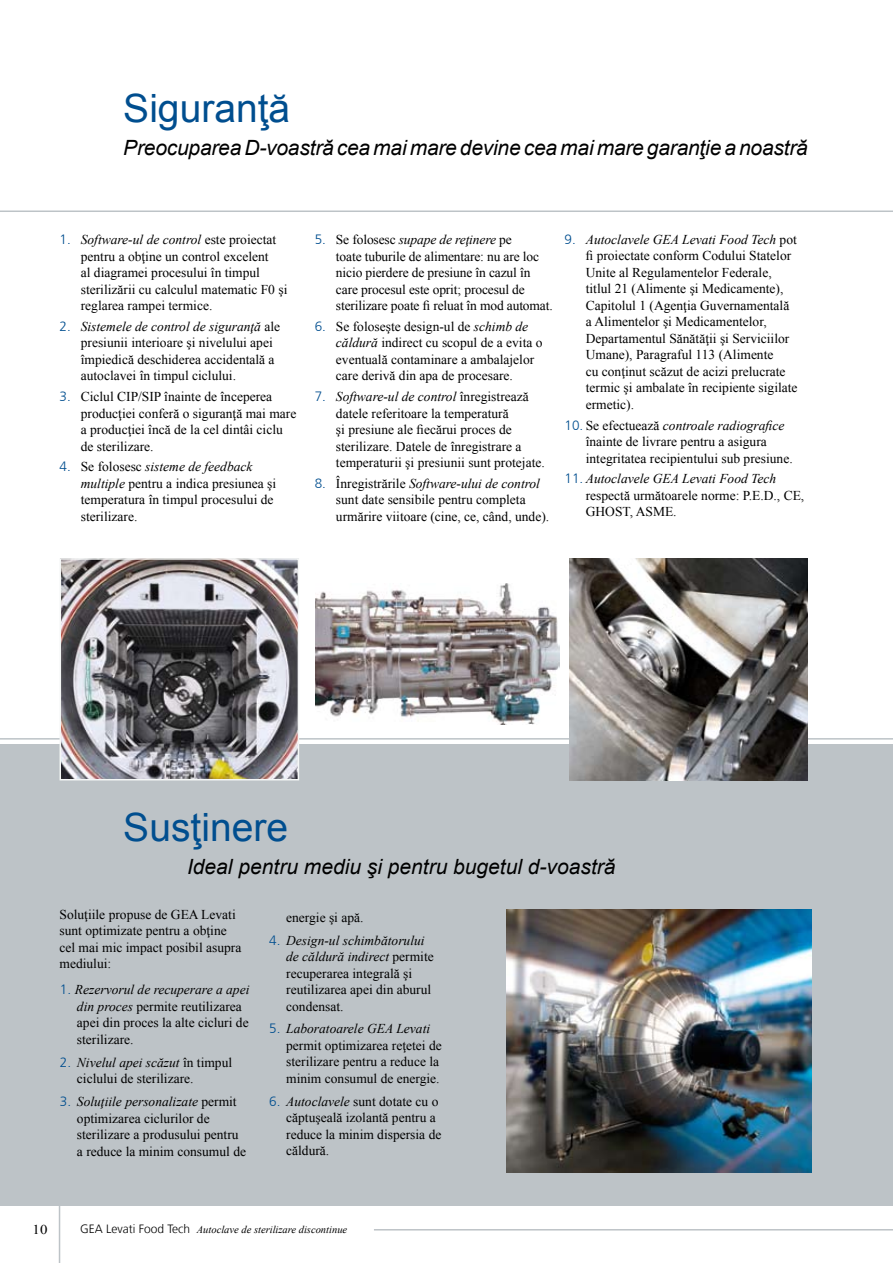
<style>
.page{position:relative;width:893px;height:1263px;background:#fff}
.page>*{position:absolute;margin:0;border:0;box-sizing:border-box;transform-origin:0 0}
.t1{font:39px "Arial";color:#004e8f}
.t2{font:italic 21px "Arial";letter-spacing:-.01em;color:#000}
.t3{font:13.5px/16.5px "Times New Roman";color:#000}
.t4{font:13.5px "Times New Roman";color:#000;scale:1.1 1}
.t5{font:italic 10.5px "Times New Roman";color:#000}
.s1{font-family:"Frutiger";font-weight:300;color:#004e8f}
.s2{font-style:italic}
.s3{font-family:"Frutiger";font-weight:300;font-style:normal;font-size:12px}
</style>
<div class="page">
<img style="left:315px;top:583px;width:244px;height:141px">
<hr style="left:0;top:738px;width:893px;height:2px;background:#bdc3c7">
<div style="left:0;top:744px;width:893px;height:462px;background:#bdc3c7"></div>
<img style="left:63px;top:561px;width:233px;height:216px">
<div style="left:60px;top:558px;width:239px;height:222px;border:2px solid #f4f6f5"></div>
<img style="left:506px;top:909px;width:305px;height:263px">
<img style="left:570px;top:558px;width:238px;height:222px">
<hr style="left:374px;top:1229px;width:519px;height:1px;background:#bdc3c7">
<hr style="left:59px;top:1199px;width:1px;height:64px;background:#bdc3c7">
<hr style="left:0;top:210px;width:893px;height:2px;background:#bdc3c7">
<h1 class="t1" style="left:123px;top:83px;width:168px">Siguranţă</h1>
<h2 class="t2" style="left:123px;top:134px;width:686px">Preocuparea D-voastră cea mai mare devine cea mai mare garanţie a noastră</h2>
<p class="t3" style="left:81px;top:231px;width:208px;text-indent:-21px"><span class="s1">1.</span> <span class="s2">Software-ul de control</span> este proiectat pentru a obţine un control excelent<br>al diagramei procesului în timpul sterilizării cu calculul matematic F0 şi reglarea rampei termice.</p>
<p class="t3" style="left:81px;top:318px;width:201px;text-indent:-21px"><span class="s1">2.</span> <span class="s2">Sistemele de control de siguranţă</span> ale presiunii interioare şi nivelului apei împiedică deschiderea accidentală a autoclavei în timpul ciclului.</p>
<p class="t3" style="left:81px;top:388px;width:217px;text-indent:-21px"><span class="s1">3.</span> Ciclul CIP/SIP înainte de începerea producţiei conferă o siguranţă mai mare a producţiei încă de la cel dintâi ciclu de sterilizare.</p>
<p class="t3" style="left:81px;top:458px;width:197px;text-indent:-21px"><span class="s1">4.</span> Se folosesc <span class="s2">sisteme de feedback multiple</span> pentru a indica presiunea şi temperatura în timpul procesului de sterilizare.</p>
<p class="t3" style="left:336px;top:231px;width:218px;text-indent:-21px"><span class="s1">5.</span> Se folosesc <span class="s2">supape de reţinere</span> pe<br>toate tuburile de alimentare: nu are loc nicio pierdere de presiune în cazul în care procesul este oprit; procesul de sterilizare poate fi reluat în mod automat.</p>
<p class="t3" style="left:336px;top:318px;width:208px;text-indent:-21px"><span class="s1">6.</span> Se foloseşte design-ul de <span class="s2">schimb de căldură</span> indirect cu scopul de a evita o eventuală contaminare a ambalajelor care derivă din apa de procesare.</p>
<p class="t3" style="left:336px;top:388px;width:210px;text-indent:-21px"><span class="s1">7.</span> <span class="s2">Software-ul de control</span> înregistrează datele referitoare la temperatură<br>şi presiune ale fiecărui proces de sterilizare. Datele de înregistrare a temperaturii şi presiunii sunt protejate.</p>
<p class="t3" style="left:336px;top:475px;width:215px;text-indent:-21px"><span class="s1">8.</span> Înregistrările <span class="s2">Software-ului de control </span>sunt date sensibile pentru completa urmărire viitoare (cine, ce, când, unde).</p>
<p class="t3" style="left:586px;top:231px;width:213px;text-indent:-21px"><span class="s1">9.</span> <span class="s2">Autoclavele GEA Levati Food Tech</span> pot fi proiectate conform Codului Statelor Unite al Regulamentelor Federale, titlul 21 (Alimente şi Medicamente), Capitolul 1 (Agenţia Guvernamentală a Alimentelor şi Medicamentelor, Departamentul Sănătăţii şi Serviciilor Umane), Paragraful 113 (Alimente<br>cu conţinut scăzut de acizi prelucrate termic şi ambalate în recipiente sigilate ermetic).</p>
<p class="t3" style="left:586px;top:417px;width:208px;text-indent:-21px"><span class="s1">10.</span> Se efectuează <span class="s2">controale radiografice </span>înainte de livrare pentru a asigura integritatea recipientului sub presiune.</p>
<p class="t3" style="left:586px;top:470px;width:220px;text-indent:-21px"><span class="s1">11.</span> <span class="s2">Autoclavele GEA Levati Food Tech </span>respectă următoarele norme: P.E.D., CE,<br>GHOST, ASME.</p>
<h1 class="t1" style="left:123px;top:801px;width:166px">Susţinere</h1>
<h2 class="t2" style="left:187px;top:853px;width:430px">Ideal pentru mediu şi pentru bugetul d-voastră</h2>
<p class="t3" style="left:60px;top:905px;width:183px">Soluţiile propuse de GEA Levati sunt optimizate pentru a obţine cel mai mic impact posibil asupra mediului:</p>
<p class="t3" style="left:77px;top:981px;width:174px;text-indent:-17px"><span class="s1">1.</span> <span class="s2">Rezervorul de recuperare a apei din proces</span> permite reutilizarea apei din proces la alte cicluri de sterilizare.</p>
<p class="t3" style="left:77px;top:1054px;width:157px;text-indent:-17px"><span class="s1">2.</span> <span class="s2">Nivelul apei scăzut</span> în timpul ciclului de sterilizare.</p>
<p class="t3" style="left:77px;top:1093px;width:171px;text-indent:-17px"><span class="s1">3.</span> <span class="s2">Soluţiile personalizate</span> permit optimizarea ciclurilor de sterilizare a produsului pentru a reduce la minim consumul de</p>
<p class="t3" style="left:286px;top:909px;width:79px">energie şi apă.</p>
<p class="t3" style="left:286px;top:931px;width:149px;text-indent:-17px"><span class="s1">4.</span> <span class="s2">Design-ul schimbătorului de căldură indirect</span> permite recuperarea integrală şi reutilizarea apei din aburul condensat.</p>
<p class="t3" style="left:286px;top:1020px;width:157px;text-indent:-17px"><span class="s1">5.</span> <span class="s2">Laboratoarele GEA Levati </span>permit optimizarea reţetei de sterilizare pentru a reduce la minim consumul de energie.</p>
<p class="t3" style="left:286px;top:1093px;width:157px;text-indent:-17px"><span class="s1">6.</span> <span class="s2">Autoclavele</span> sunt dotate cu o căptuşeală izolantă pentru a reduce la minim dispersia de căldură.</p>
<p class="t4" style="left:33px;top:1220px;width:15px">10</p>
<p class="t5" style="left:80px;top:1222px;width:269px"><span class="s3">GEA Levati Food Tech</span> Autoclave de sterilizare discontinue</p>
</div>
